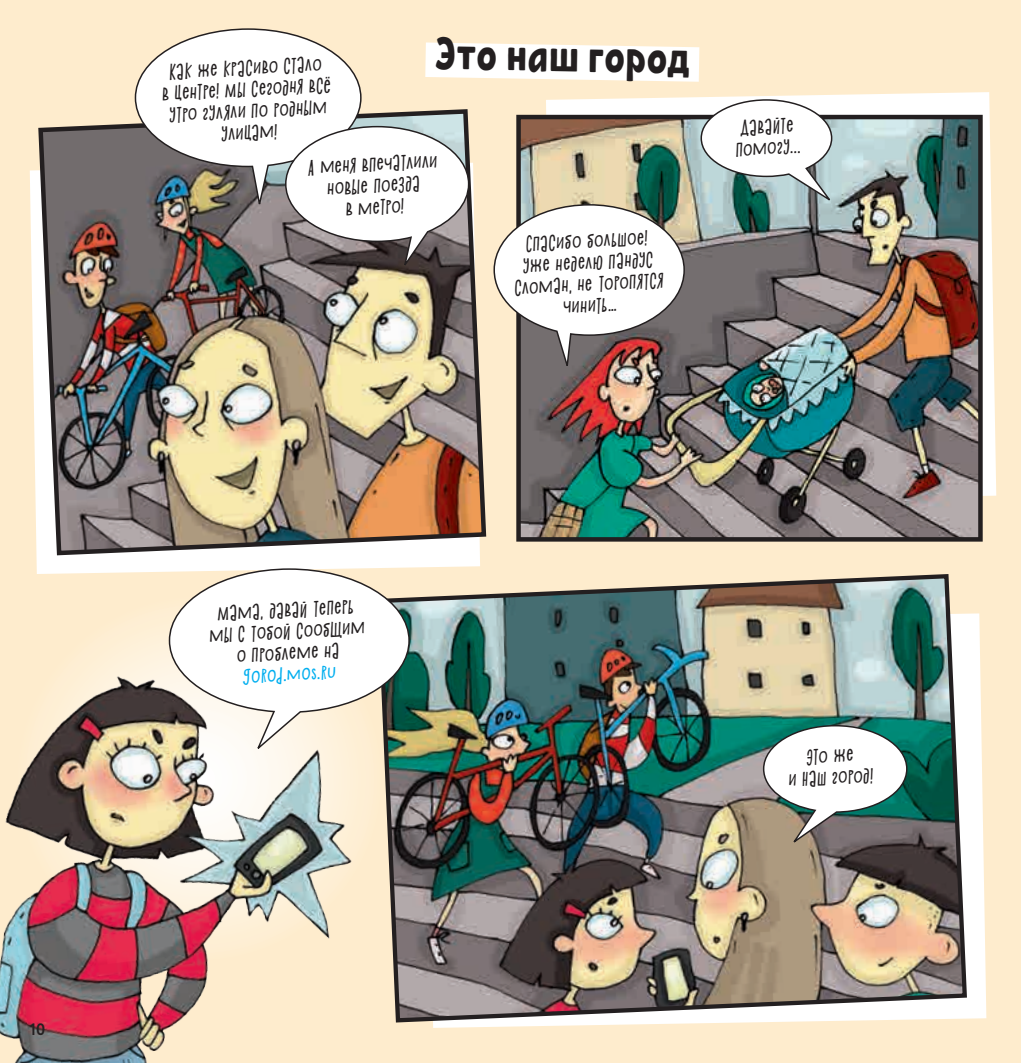
<style>
.page{position:relative;width:1021px;height:1063px;background:#fff}
.page>*{position:absolute;margin:0;border:0;box-sizing:border-box;transform-origin:0 0}
.Заголовок{font:45px "RF Krabuler";color:#231f20}
.Прямая_речь{font:italic 18px/21.6px "Shnobel";color:#231f20;text-align:center}
.Прямая_речь-2{font:italic 18px "Shnobel";color:#00aeef}
.t1{font:700 16.5px "Circe";color:#231f20}
</style>
<div class="page">
<div style="left:0;top:0;width:1020px;height:1063px;background:#feeccd"></div>
<svg style="left:835px;top:92px;width:161px;height:411px;fill:#fff"></svg>
<svg style="left:30px;top:170px;width:450px;height:404px;fill:#fff"></svg>
<svg style="left:433px;top:613px;width:553px;height:415px;fill:#fff"></svg>
<img style="left:36px;top:123px;width:451px;height:435px">
<img style="left:521px;top:120px;width:456px;height:417px">
<div style="left:516px;top:115px;width:466px;height:427px;border:4px solid #231f20"></div>
<img style="left:384px;top:572px;width:585px;height:453px">
<img style="left:0;top:635px;width:353px;height:428px">
<svg style="left:762px;top:724px;width:146px;height:124px;background:#b1beb9"></svg>
<svg style="left:168px;top:568px;width:242px;height:186px;background:#edeae3"></svg>
<img style="left:134px;top:28px;width:701px;height:345px">
<p class="t1" style="left:30px;top:1018px;width:17px">10</p>
<p class="Заголовок" style="left:435px;top:26px;width:257px;rotate:1deg">Это наш город</p>
<p class="Прямая_речь" style="left:160px;top:62px;width:171px;rotate:-3deg">Как же красиво стало<br>в центре! Мы сегодня всё утро гуляли по родным улицам!</p>
<p class="Прямая_речь" style="left:307px;top:157px;width:131px;rotate:-3deg">А меня впечатлили новые поезда<br>в метро!</p>
<p class="Прямая_речь" style="left:511px;top:234px;width:151px;rotate:-3deg">Спасибо большое!<br>Уже неделю пандус сломан, не торопятся чинить…</p>
<p class="Прямая_речь" style="left:734px;top:118px;width:66px;rotate:-3deg">Давайте помогу...</p>
<p class="Прямая_речь" style="left:208px;top:603px;width:157px;rotate:-3deg">Мама, давай теперь мы с тобой сообщим о проблеме на</p>
<p class="Прямая_речь-2" style="left:242px;top:665px;width:95px;rotate:-3deg">gorod.mos.ru</p>
<p class="Прямая_речь" style="left:786px;top:748px;width:86px;rotate:-3deg">Это же<br>и Наш город!</p>
</div>
